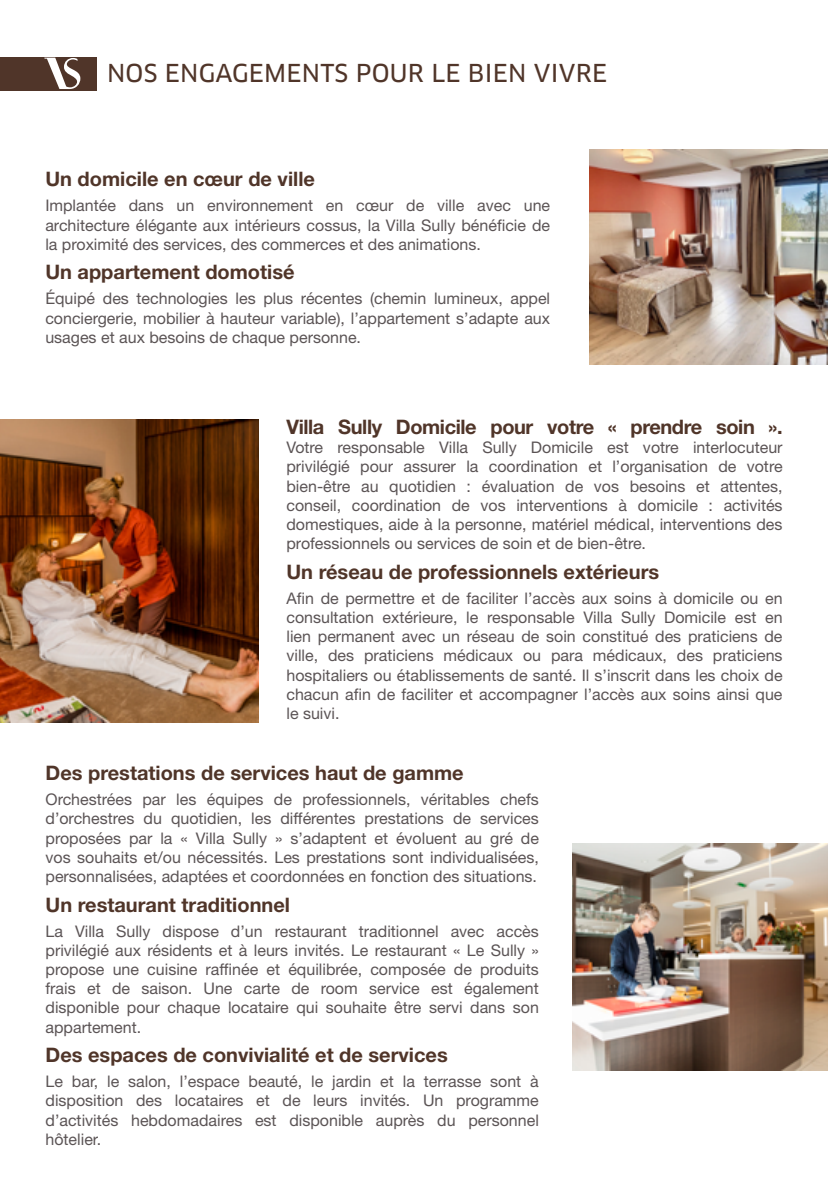
<style>
.page{position:relative;width:828px;height:1191px;background:#fff}
.page>*{position:absolute;margin:0;border:0;box-sizing:border-box;transform-origin:0 0}
.t1{font:24.2px "Clan OT News";letter-spacing:.01em;color:#503529}
.t2{font:700 20px "Helvetica Neue LT Std";color:#503529}
.t3{font:700 20px "Helvetica Neue LT Std";letter-spacing:-.02em;color:#503529}
.t4{font:16px/19.2px "Helvetica Neue LT Std";color:#5b5455;text-align:justify}
</style>
<div class="page">
<div style="left:0;top:57px;width:96px;height:33px;background:#503529"></div>
<svg style="left:44px;top:58px;width:36px;height:31px"></svg>
<img style="left:0;top:419px;width:258px;height:303px">
<img style="left:590px;top:149px;width:238px;height:216px">
<img style="left:573px;top:844px;width:255px;height:226px">
<p class="t1" style="left:107px;top:59px;width:501px">NOS ENGAGEMENTS POUR LE BIEN VIVRE</p>
<p class="t2" style="left:45px;top:167px;width:271px">Un domicile en cœur de ville</p>
<p class="t4" style="left:45px;top:196px;width:506px">Implantée dans un environnement en cœur de ville avec une architecture élégante aux intérieurs cossus, la Villa Sully bénéficie de la proximité des services, des commerces et des animations.</p>
<p class="t2" style="left:45px;top:260px;width:251px">Un appartement domotisé</p>
<p class="t4" style="left:45px;top:289px;width:506px">Équipé des technologies les plus récentes (chemin lumineux, appel conciergerie, mobilier à hauteur variable), l’appartement s’adapte aux usages et aux besoins de chaque personne.</p>
<p class="t3" style="left:286px;top:414px;width:498px">Villa Sully Domicile pour votre « prendre soin ».</p>
<p class="t4" style="left:286px;top:437px;width:498px">Votre responsable Villa Sully Domicile est votre interlocuteur privilégié pour assurer la coordination et l’organisation de votre bien-être au quotidien : évaluation de vos besoins et attentes, conseil, coordination de vos interventions à domicile : activités domestiques, aide à la personne, matériel médical, interventions des professionnels ou services de soin et de bien-être.</p>
<p class="t2" style="left:286px;top:559px;width:374px">Un réseau de professionnels extérieurs</p>
<p class="t4" style="left:286px;top:588px;width:498px">Afin de permettre et de faciliter l’accès aux soins à domicile ou en consultation extérieure, le responsable Villa Sully Domicile est en lien permanent avec un réseau de soin constitué des praticiens de ville, des praticiens médicaux ou para médicaux, des praticiens hospitaliers ou établissements de santé. Il s’inscrit dans les choix de chacun afin de faciliter et accompagner l’accès aux soins ainsi que le suivi.</p>
<p class="t2" style="left:46px;top:760px;width:420px">Des prestations de services haut de gamme</p>
<p class="t4" style="left:46px;top:789px;width:495px">Orchestrées par les équipes de professionnels, véritables chefs d’orchestres du quotidien, les différentes prestations de services proposées par la « Villa Sully » s’adaptent et évoluent au gré de vos souhaits et/ou nécessités. Les prestations sont individualisées, personnalisées, adaptées et coordonnées en fonction des situations.</p>
<p class="t2" style="left:46px;top:892px;width:246px">Un restaurant traditionnel</p>
<p class="t4" style="left:46px;top:921px;width:495px">La Villa Sully dispose d’un restaurant traditionnel avec accès privilégié aux résidents et à leurs invités. Le restaurant « Le Sully » propose une cuisine raffinée et équilibrée, composée de produits frais et de saison. Une carte de room service est également disponible pour chaque locataire qui souhaite être servi dans son appartement.</p>
<p class="t2" style="left:46px;top:1042px;width:404px">Des espaces de convivialité et de services</p>
<p class="t4" style="left:46px;top:1071px;width:495px">Le bar, le salon, l’espace beauté, le jardin et la terrasse sont à disposition des locataires et de leurs invités. Un programme d’activités hebdomadaires est disponible auprès du personnel hôtelier.</p>
</div>
